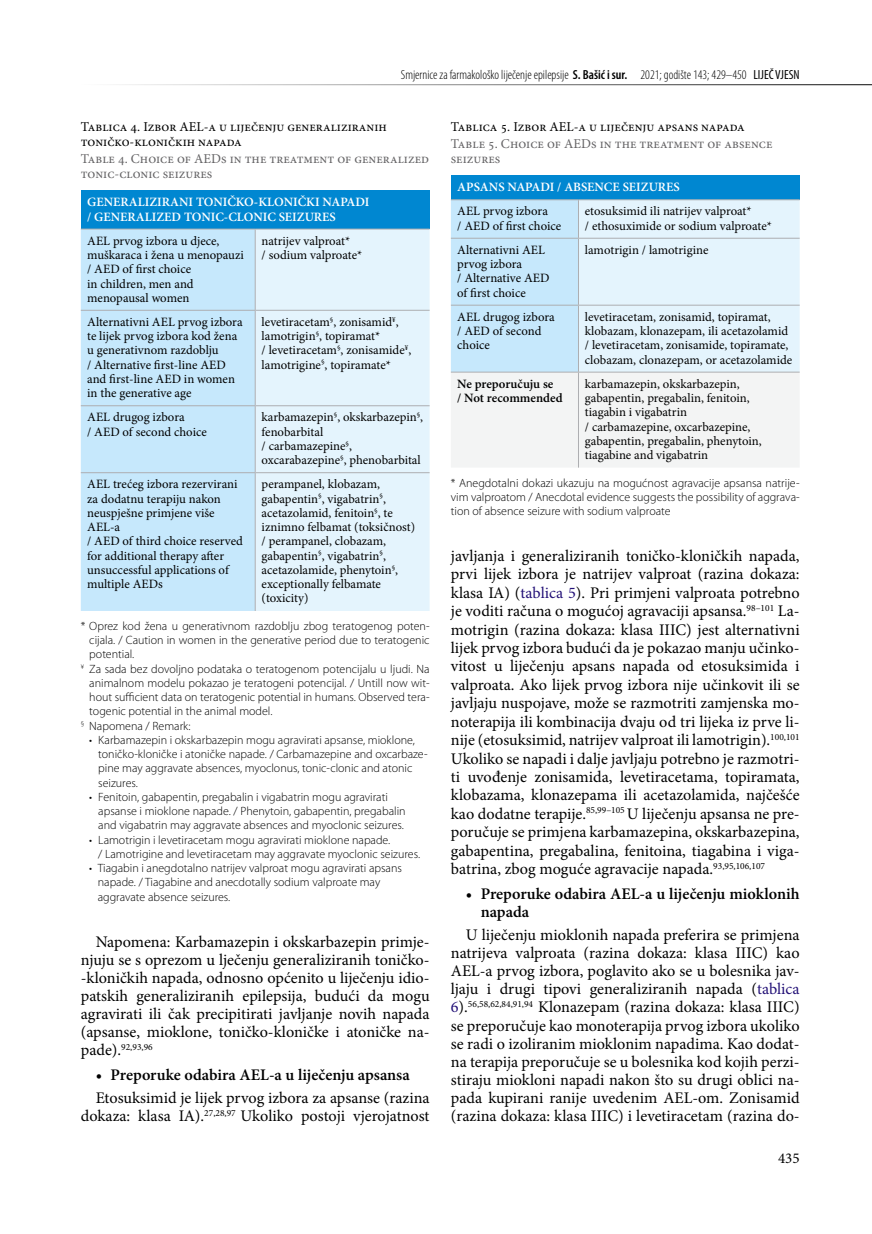
<style>
.page{position:relative;width:872px;height:1234px;background:#fff}
.page>*{position:absolute;margin:0;border:0;box-sizing:border-box;transform-origin:0 0}
.t1{font:16.2px/18.5px "Minion Pro";letter-spacing:.005em;color:#000;text-align:justify}
.t2{font:600 16.2px/18.1px "Minion Pro";color:#000}
.t3{font:15px "Minion Pro";color:#000}
.t4{font:13.5px/15px "Minion Pro";color:#646365}
.t5{font:13.5px/15px "Minion Pro";color:#000}
.t6{font:300 condensed 13.2px "Myriad Pro";color:#000}
.t7{font:12.75px/14.2px "Minion Pro";color:#000}
.t8{font:600 12.75px/14.2px "Minion Pro";color:#fff}
.t9{font:600 12.75px/14.2px "Minion Pro";color:#000}
.t10{font:300 12px/14.2px "Myriad Pro";color:#000}
.t11{font:9.45px "Minion Pro";color:#000}
.s1{font-weight:600}
.s2{font-weight:400}
.s3{font-size:16.2px}
.s4{color:#231177}
</style>
<div class="page">
<hr style="left:81px;top:84px;width:791px;height:1px;background:#000">
<div style="left:81px;top:190px;width:348px;height:39px;background:#0087d1"></div>
<div style="left:81px;top:230px;width:174px;height:381px;background:#c6e8fc"></div>
<div style="left:256px;top:230px;width:173px;height:381px;background:#e4f4fd"></div>
<hr style="left:81px;top:229px;width:174px;height:1px;background:#adaeb1">
<hr style="left:255px;top:229px;width:174px;height:1px;background:#adaeb1">
<hr style="left:255px;top:229px;width:1px;height:81px;background:#adaeb1">
<hr style="left:81px;top:310px;width:174px;height:1px;background:#adaeb1">
<hr style="left:255px;top:310px;width:174px;height:1px;background:#adaeb1">
<hr style="left:255px;top:310px;width:1px;height:95px;background:#adaeb1">
<hr style="left:81px;top:405px;width:174px;height:1px;background:#adaeb1">
<hr style="left:255px;top:405px;width:174px;height:1px;background:#adaeb1">
<hr style="left:255px;top:406px;width:1px;height:66px;background:#adaeb1">
<hr style="left:81px;top:472px;width:174px;height:1px;background:#adaeb1">
<hr style="left:255px;top:472px;width:174px;height:1px;background:#adaeb1">
<hr style="left:255px;top:473px;width:1px;height:138px;background:#adaeb1">
<div style="left:451px;top:175px;width:348px;height:25px;background:#0087d1"></div>
<svg style="left:451px;top:200px;width:348px;height:267px"></svg>
<hr style="left:451px;top:199px;width:127px;height:1px;background:#adaeb1">
<hr style="left:578px;top:199px;width:221px;height:1px;background:#adaeb1">
<hr style="left:578px;top:200px;width:1px;height:38px;background:#adaeb1">
<hr style="left:451px;top:238px;width:127px;height:1px;background:#adaeb1">
<hr style="left:578px;top:238px;width:221px;height:1px;background:#adaeb1">
<hr style="left:578px;top:238px;width:1px;height:67px;background:#adaeb1">
<hr style="left:451px;top:305px;width:127px;height:1px;background:#adaeb1">
<hr style="left:578px;top:305px;width:221px;height:1px;background:#adaeb1">
<hr style="left:578px;top:305px;width:1px;height:66px;background:#adaeb1">
<hr style="left:451px;top:371px;width:127px;height:1px;background:#adaeb1">
<hr style="left:578px;top:371px;width:221px;height:1px;background:#adaeb1">
<hr style="left:578px;top:372px;width:1px;height:95px;background:#adaeb1">
<p class="t6" style="left:401px;top:67px;width:400px">Smjernice za farmakološko liječenje epilepsije <span class="s1">S. Bašić i sur.</span> 2021; godište 143; 429–450 <span class="s2">LIJEČ VJESN</span></p>
<p class="t5" style="left:81px;top:119px;width:308px">Tablica 4. Izbor AEL-a u liječenju generaliziranih toničko-kloničkih napada</p>
<p class="t4" style="left:81px;top:151px;width:350px">Table 4. Choice of AEDs in the treatment of generalized tonic-clonic seizures</p>
<p class="t8" style="left:87px;top:195px;width:284px">GENERALIZIRANI TONIČKO-KLONIČKI NAPADI / GENERALIZED TONIC-CLONIC SEIZURES</p>
<p class="t7" style="left:87px;top:233px;width:158px">AEL prvog izbora u djece, muškaraca i žena u menopauzi / AED of first choice<br>in children, men and menopausal women</p>
<p class="t7" style="left:261px;top:233px;width:102px">natrijev valproat*<br>/ sodium valproate*</p>
<p class="t7" style="left:87px;top:315px;width:157px">Alternativni AEL prvog izbora te lijek prvog izbora kod žena u generativnom razdoblju<br>/ Alternative first-line AED and first-line AED in women in the generative age</p>
<p class="t7" style="left:261px;top:315px;width:151px">levetiracetam<sup>§</sup>, zonisamid<sup>¥</sup>, lamotrigin<sup>§</sup>, topiramat*<br>/ levetiracetam<sup>§</sup>, zonisamide<sup>¥</sup>, lamotrigine<sup>§</sup>, topiramate*</p>
<p class="t7" style="left:87px;top:410px;width:121px">AEL drugog izbora<br>/ AED of second choice</p>
<p class="t7" style="left:261px;top:410px;width:163px">karbamazepin<sup>§</sup>, okskarbazepin<sup>§</sup>, fenobarbital<br>/ carbamazepine<sup>§</sup>, oxcarabazepine<sup>§</sup>, phenobarbital</p>
<p class="t7" style="left:87px;top:477px;width:157px">AEL trećeg izbora rezervirani za dodatnu terapiju nakon neuspješne primjene više<br>AEL-a<br>/ AED of third choice reserved for additional therapy after unsuccessful applications of multiple AEDs</p>
<p class="t7" style="left:261px;top:477px;width:155px">perampanel, klobazam, gabapentin<sup>§</sup>, vigabatrin<sup>§</sup>, acetazolamid, fenitoin<sup>§</sup>, te iznimno felbamat (toksičnost) / perampanel, clobazam, gabapentin<sup>§</sup>, vigabatrin<sup>§</sup>, acetazolamide, phenytoin<sup>§</sup>, exceptionally felbamate (toxicity)</p>
<p class="t10" style="left:81px;top:618px;width:349px">* Oprez kod žena u generativnom razdoblju zbog teratogenog poten-</p>
<p class="t10" style="left:89px;top:632px;width:342px">cijala. / Caution in women in the generative period due to teratogenic</p>
<p class="t10" style="left:89px;top:647px;width:47px">potential.</p>
<p class="t10" style="left:81px;top:661px;width:350px"><sup>¥</sup> Za sada bez dovoljno podataka o teratogenom potencijalu u ljudi. Na</p>
<p class="t10" style="left:89px;top:675px;width:342px">animalnom modelu pokazao je teratogeni potencijal. / Untill now wit-</p>
<p class="t10" style="left:89px;top:689px;width:342px">hout sufficient data on teratogenic potential in humans. Observed tera-</p>
<p class="t10" style="left:89px;top:704px;width:185px">togenic potential in the animal model.</p>
<p class="t10" style="left:81px;top:718px;width:111px"><sup>§</sup> Napomena / Remark:</p>
<p class="t10" style="left:98px;top:732px;width:331px;text-indent:-9px">• Karbamazepin i okskarbazepin mogu agravirati apsanse, mioklone, toničko-kloničke i atoničke napade. / Carbamazepine and oxcarbaze&shy;pine may aggravate absences, myoclonus, tonic-clonic and atonic seizures.</p>
<p class="t10" style="left:98px;top:789px;width:309px;text-indent:-9px">• Fenitoin, gabapentin, pregabalin i vigabatrin mogu agravirati apsanse i mioklone napade. / Phenytoin, gabapentin, pregabalin and vigabatrin may aggravate absences and myoclonic seizures.</p>
<p class="t10" style="left:98px;top:832px;width:323px;text-indent:-9px">• Lamotrigin i levetiracetam mogu agravirati mioklone napade.<br>/ Lamotrigine and levetiracetam may aggravate myoclonic seizures.</p>
<p class="t10" style="left:98px;top:860px;width:306px;text-indent:-8px">• Tiagabin i anegdotalno natrijev valproat mogu agravirati apsans napade. / Tiagabine and anecdotally sodium valproate may aggravate absence seizures.</p>
<p class="t1" style="left:81px;top:932px;width:350px;line-height:18px;text-indent:15px">Napomena: Karbamazepin i okskarbazepin primje&shy;njuju se s oprezom u lječenju generaliziranih toničko--kloničkih napada, odnosno općenito u liječenju idio&shy;patskih generaliziranih epilepsija, budući da mogu agravirati ili čak precipitirati javljanje novih napada (apsanse, mioklone, toničko-kloničke i atoničke na-</p>
<p class="t11" style="left:81px;top:1039px;width:73px"><span class="s3">pade).</span>92,93,96</p>
<p class="t2" style="left:96px;top:1065px;width:316px">• Preporuke odabira AEL-a u liječenju apsansa</p>
<p class="t1" style="left:81px;top:1088px;width:350px;text-align:right">Etosuksimid je lijek prvog izbora za apsanse (razina dokaza: klasa IA).<sup>27,28,97</sup> Ukoliko postoji vjerojatnost</p>
<p class="t5" style="left:451px;top:119px;width:295px">Tablica 5. Izbor AEL-a u liječenju apsans napada</p>
<p class="t4" style="left:451px;top:136px;width:323px">Table 5. Choice of AEDs in the treatment of absence seizures</p>
<p class="t8" style="left:457px;top:180px;width:224px">APSANS NAPADI / ABSENCE SEIZURES</p>
<p class="t7" style="left:457px;top:204px;width:105px">AEL prvog izbora<br>/ AED of first choice</p>
<p class="t7" style="left:585px;top:204px;width:188px">etosuksimid ili natrijev valproat*<br>/ ethosuximide or sodium valproate*</p>
<p class="t7" style="left:457px;top:243px;width:94px">Alternativni AEL prvog izbora<br>/ Alternative AED of first choice</p>
<p class="t7" style="left:585px;top:243px;width:125px">lamotrigin / lamotrigine</p>
<p class="t7" style="left:457px;top:309px;width:99px">AEL drugog izbora / AED of second choice</p>
<p class="t7" style="left:585px;top:309px;width:209px">levetiracetam, zonisamid, topiramat, klobazam, klonazepam, ili acetazolamid / levetiracetam, zonisamide, topiramate, clobazam, clonazepam, or acetazolamide</p>
<p class="t9" style="left:457px;top:376px;width:107px">Ne preporučuju se<br>/ Not recommended</p>
<p class="t7" style="left:585px;top:376px;width:178px">karbamazepin, okskarbazepin, gabapentin, pregabalin, fenitoin, tiagabin i vigabatrin<br>/ carbamazepine, oxcarbazepine, gabapentin, pregabalin, phenytoin, tiagabine and vigabatrin</p>
<p class="t10" style="left:451px;top:475px;width:350px;text-align:justify">* Anegdotalni dokazi ukazuju na mogućnost agravacije apsansa natrije&shy;vim valproatom / Anecdotal evidence suggests the possibility of aggrava&shy;tion of absence seizure with sodium valproate</p>
<p class="t1" style="left:451px;top:546px;width:350px">javljanja i generaliziranih toničko-kloničkih napada, prvi lijek izbora je natrijev valproat (razina dokaza: klasa IA) (<span class="s4">tablica 5</span>). Pri primjeni valproata potrebno je voditi računa o mogućoj agravaciji apsansa.<sup>98–101</sup> La&shy;motrigin (razina dokaza: klasa IIIC) jest alternativni lijek prvog izbora budući da je pokazao manju učinko&shy;vitost u liječenju apsans napada od etosuksimida i valproata. Ako lijek prvog izbora nije učinkovit ili se javljaju nuspojave, može se razmotriti zamjenska mo&shy;noterapija ili kombinacija dvaju od tri lijeka iz prve li&shy;nije (etosuksimid, natrijev valproat ili lamotrigin).<sup>100,101<br></sup>Ukoliko se napadi i dalje javljaju potrebno je razmotri&shy;ti uvođenje zonisamida, levetiracetama, topiramata, klobazama, klonazepama ili acetazolamida, najčešće kao dodatne terapije.<sup>85,99–105</sup> U liječenju apsansa ne pre&shy;poručuje se primjena karbamazepina, okskarbazepina, gabapentina, pregabalina, fenitoina, tiagabina i viga&shy;batrina, zbog moguće agravacije napada.<sup>93,95,106,107</sup></p>
<p class="t2" style="left:480px;top:884px;width:320px;text-indent:-15px">• Preporuke odabira AEL-a u liječenju mioklonih napada</p>
<p class="t1" style="left:451px;top:925px;width:350px;text-indent:15px">U liječenju mioklonih napada preferira se primjena natrijeva valproata (razina dokaza: klasa IIIC) kao AEL-a prvog izbora, poglavito ako se u bolesnika jav&shy;ljaju i drugi tipovi generaliziranih napada (<span class="s4">tablica 6</span>).<sup>56,58,62,84,91,94</sup> Klonazepam (razina dokaza: klasa IIIC) se preporučuje kao monoterapija prvog izbora ukoliko se radi o izoliranim mioklonim napadima. Kao dodat&shy;na terapija preporučuje se u bolesnika kod kojih perzi&shy;stiraju miokloni napadi nakon što su drugi oblici na&shy;pada kupirani ranije uvedenim AEL-om. Zonisamid (razina dokaza: klasa IIIC) i levetiracetam (razina do-</p>
<p class="t3" style="left:778px;top:1147px;width:23px">435</p>
</div>
